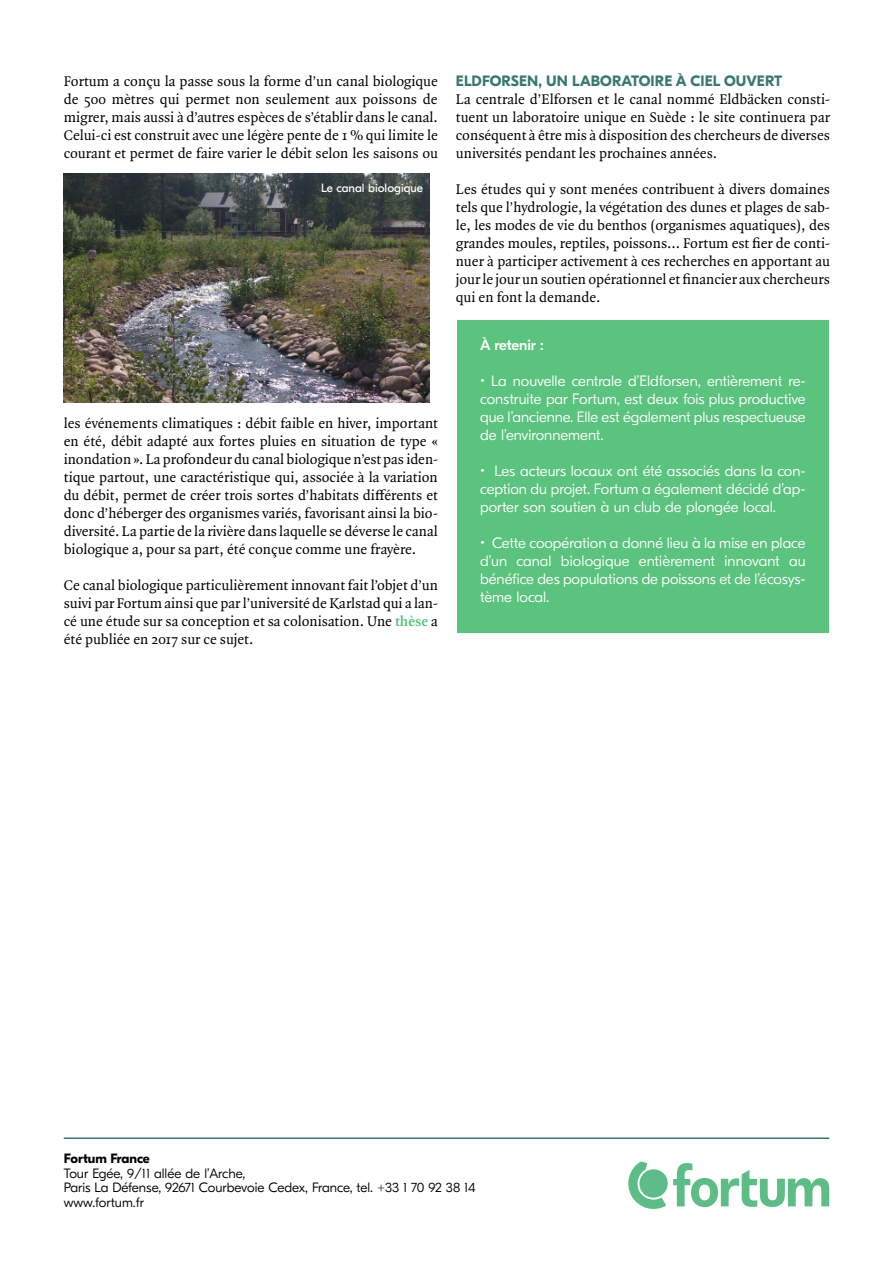
<style>
.page{position:relative;width:893px;height:1263px;background:#fff}
.page>*{position:absolute;margin:0;border:0;box-sizing:border-box;transform-origin:0 0}
.t1{font:15px/18px "Quadraat Pro";color:#000;text-align:justify}
.t2{font:300 15px/18px "GT Eesti Pro Display";color:#fff;text-align:justify}
.t3{font:700 15px "GT Eesti Pro Display";letter-spacing:.01em;color:#377a6c}
.t4{font:500 15px "GT Eesti Pro Display";letter-spacing:-.01em;color:#fff}
.t5{font:300 13.5px/14.4px "GT Eesti Pro Display";color:#000}
.t6{font:700 13.5px "GT Eesti Pro Display";color:#000}
.t7{font:12px "GT Eesti Pro Display";color:#fff}
.s1{font-weight:700;color:#5ac37d}
</style>
<div class="page">
<hr style="left:64px;top:1137px;width:765px;height:2px;background:#377a6c">
<svg style="left:628px;top:1161px;width:201px;height:48px"></svg>
<img style="left:64px;top:174px;width:365px;height:228px">
<div style="left:457px;top:320px;width:372px;height:312px;background:#5ac37d"></div>
<p class="t1" style="left:64px;top:72px;width:376px">Fortum a conçu la passe sous la forme d’un canal biologique de 500 mètres qui permet non seulement aux poissons de migrer, mais aussi à d’autres espèces de s’établir dans le canal.<br>Celui-ci est construit avec une légère pente de 1 % qui limite le courant et permet de faire varier le débit selon les saisons ou</p>
<p class="t7" style="left:321px;top:181px;width:103px">Le canal biologique</p>
<p class="t1" style="left:64px;top:414px;width:376px">les événements climatiques : débit faible en hiver, important en été, débit adapté aux fortes pluies en situation de type « inondation ». La profondeur du canal biologique n’est pas iden&shy;tique partout, une caractéristique qui, associée à la variation du débit, permet de créer trois sortes d’habitats différents et donc d’héberger des organismes variés, favorisant ainsi la bio&shy;diversité. La partie de la rivière dans laquelle se déverse le canal biologique a, pour sa part, été conçue comme une frayère.</p>
<p class="t1" style="left:64px;top:576px;width:376px">Ce canal biologique particulièrement innovant fait l’objet d’un suivi par Fortum ainsi que par l’université de Karlstad qui a lan&shy;cé une étude sur sa conception et sa colonisation. Une <span class="s1">thèse</span> a été publiée en 2017 sur ce sujet.</p>
<p class="t3" style="left:456px;top:73px;width:328px">ELDFORSEN, UN LABORATOIRE À CIEL OUVERT</p>
<p class="t1" style="left:456px;top:90px;width:376px">La centrale d’Elforsen et le canal nommé Eldbäcken consti&shy;tuent un laboratoire unique en Suède : le site continuera par conséquent à être mis à disposition des chercheurs de diverses universités pendant les prochaines années.</p>
<p class="t1" style="left:456px;top:180px;width:376px">Les études qui y sont menées contribuent à divers domaines tels que l’hydrologie, la végétation des dunes et plages de sab&shy;le, les modes de vie du benthos (organismes aquatiques), des grandes moules, reptiles, poissons... Fortum est fier de conti&shy;nuer à participer activement à ces recherches en apportant au jour le jour un soutien opérationnel et financier aux chercheurs qui en font la demande.</p>
<p class="t4" style="left:480px;top:337px;width:65px">À retenir :</p>
<p class="t2" style="left:480px;top:372px;width:327px">• La nouvelle centrale d’Eldforsen, entièrement re&shy;construite par Fortum, est deux fois plus productive que l’ancienne. Elle est également plus respectueuse de l’environnement.</p>
<p class="t2" style="left:480px;top:462px;width:327px">• Les acteurs locaux ont été associés dans la con&shy;ception du projet. Fortum a également décidé d’ap&shy;porter son soutien à un club de plongée local.</p>
<p class="t2" style="left:480px;top:534px;width:327px">• Cette coopération a donné lieu à la mise en place d’un canal biologique entièrement innovant au bénéfice des populations de poissons et de l’écosys&shy;tème local.</p>
<p class="t6" style="left:64px;top:1151px;width:88px">FORTUM FRANCE</p>
<p class="t5" style="left:64px;top:1166px;width:413px">Tour Egée, 9/11 allée de l’Arche,<br>Paris La Défense, 92671 Courbevoie Cedex, France, tel. +33 1 70 92 38 14 www.fortum.fr</p>
</div>
